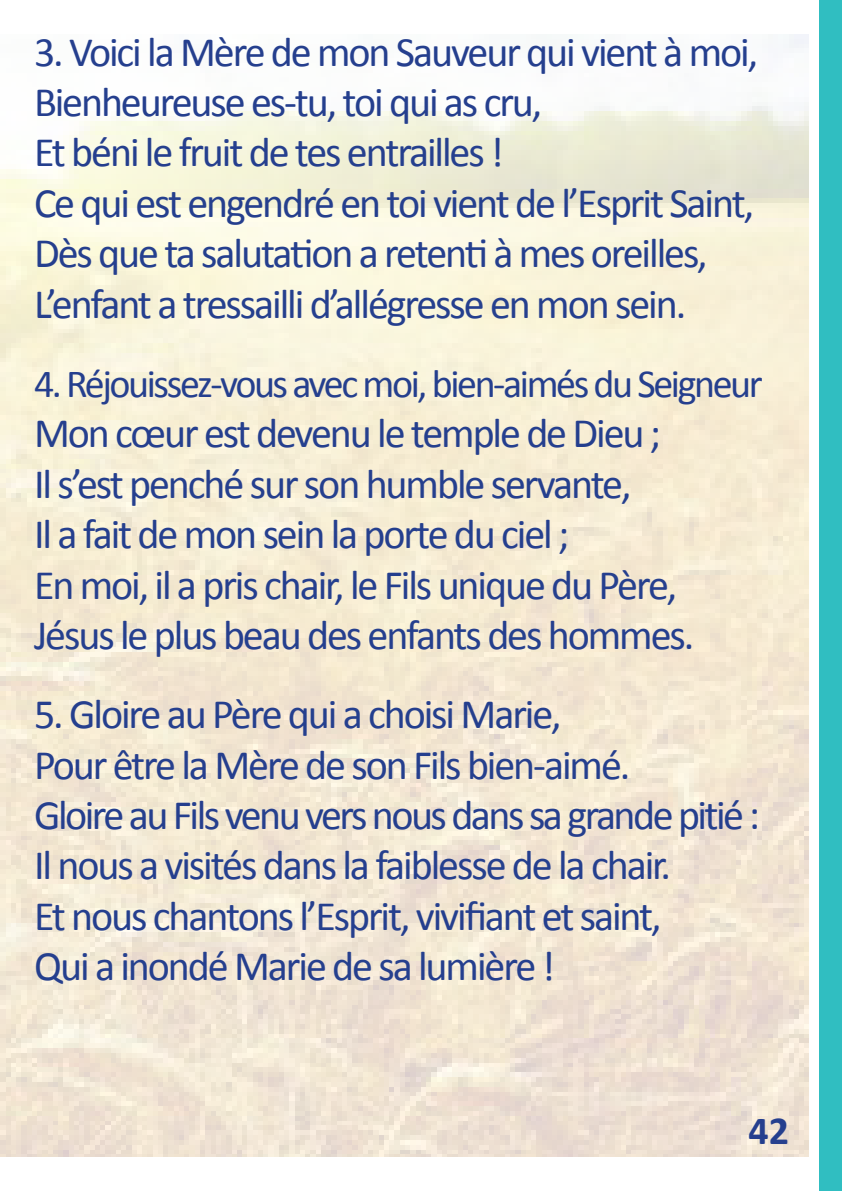
<style>
.page{position:relative;width:842px;height:1191px;background:#fff}
.page>*{position:absolute;margin:0;border:0;box-sizing:border-box;transform-origin:0 0}
.t1{font:42px/50.4px "Calibri";letter-spacing:-.05em;color:#253f8e}
.t2{font:40px "Calibri";letter-spacing:-.06em;color:#253f8e}
.t3{font:700 40px "Calibri";color:#253f8e}
</style>
<div class="page">
<img style="left:0;top:34px;width:808px;height:1123px">
<div style="left:819px;top:0;width:23px;height:1191px;background:#30bec1"></div>
<p class="t1" style="left:34px;top:27px;width:726px">3. Voici la Mère de mon Sauveur qui vient à moi, Bienheureuse es-tu, toi qui as cru,<br>Et béni le fruit de tes entrailles !<br>Ce qui est engendré en toi vient de l’Esprit Saint, Dès que ta salutation a retenti à mes oreilles, L’enfant a tressailli d’allégresse en mon sein.</p>
<p class="t2" style="left:34px;top:358px;width:730px">4. Réjouissez-vous avec moi, bien-aimés du Seigneur</p>
<p class="t1" style="left:34px;top:408px;width:662px">Mon cœur est devenu le temple de Dieu ;<br>Il s’est penché sur son humble servante,<br>Il a fait de mon sein la porte du ciel ;<br>En moi, il a pris chair, le Fils unique du Père, Jésus le plus beau des enfants des hommes.</p>
<p class="t1" style="left:34px;top:689px;width:727px">5. Gloire au Père qui a choisi Marie,<br>Pour être la Mère de son Fils bien-aimé.<br>Gloire au Fils venu vers nous dans sa grande pitié :<br>Il nous a visités dans la faiblesse de la chair.<br>Et nous chantons l’Esprit, vivifiant et saint,<br>Qui a inondé Marie de sa lumière !</p>
<p class="t3" style="left:748px;top:1110px;width:42px">42</p>
</div>
